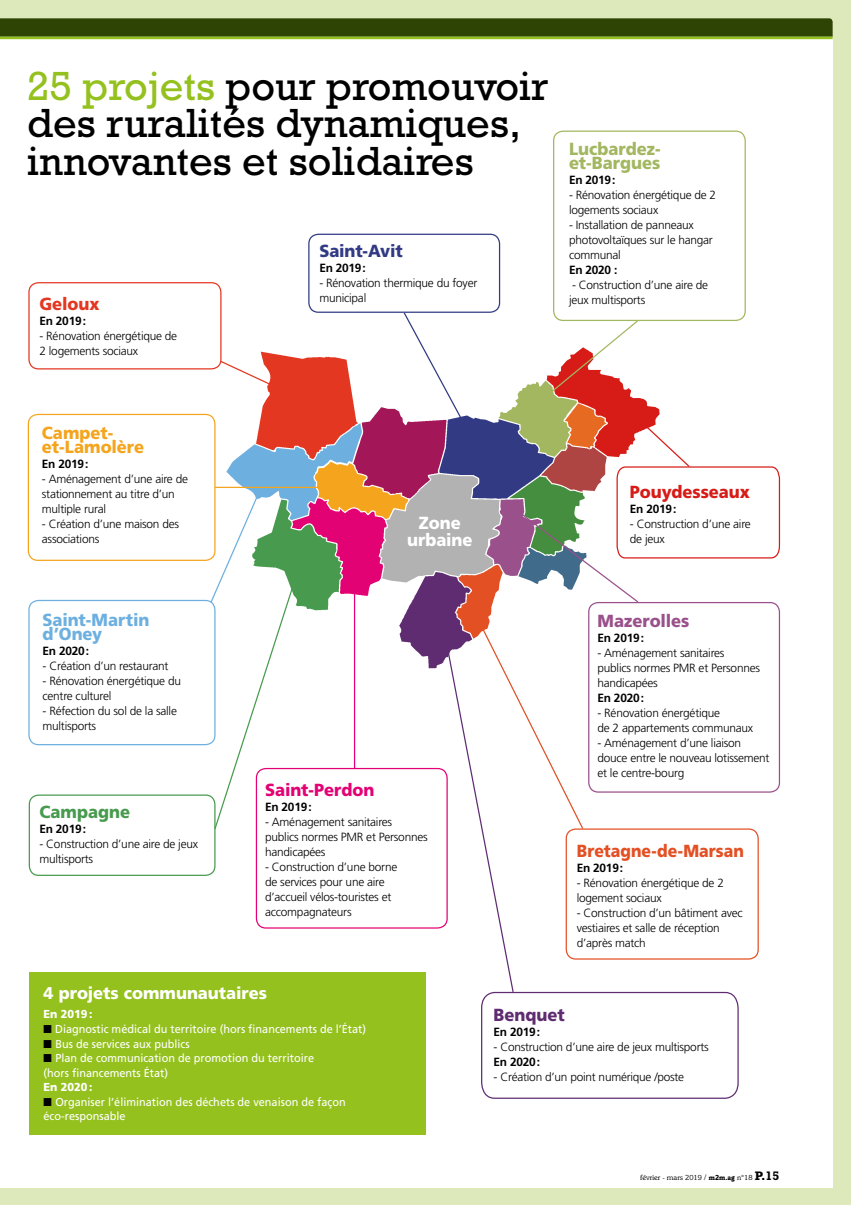
<style>
.page{position:relative;width:851px;height:1205px;background:#fff}
.page>*{position:absolute;margin:0;border:0;box-sizing:border-box;transform-origin:0 0}
.t1{font:41.38px/37.6px "Rockwell";color:#000}
.t2{font:900 17.5px/13.8px "Frutiger";color:#a3b760;scale:.94 1}
.t3{font:900 17.5px/13.8px "Frutiger";color:#f4a51d;scale:.94 1}
.t4{font:900 17.5px/13.8px "Frutiger";letter-spacing:-.005em;color:#6db0df;scale:.94 1}
.t5{font:900 17.5px "Frutiger";color:#e35024;scale:.9 1}
.t6{font:900 17.5px "Frutiger";letter-spacing:-.005em;color:#e30274;scale:.94 1}
.t7{font:900 17.5px "Frutiger";color:#d71c18;scale:.94 1}
.t8{font:900 17.5px/16.2px "Frutiger";color:#fff;text-align:center;scale:.94 1}
.t9{font:900 17.5px "Frutiger";letter-spacing:-.01em;color:#313a83;scale:.94 1}
.t10{font:900 17.5px "Frutiger";color:#9a518b;scale:.94 1}
.t11{font:900 17.5px "Frutiger";color:#489b4e;scale:.94 1}
.t12{font:900 17.5px "Frutiger";color:#5f2c71;scale:.94 1}
.t13{font:900 17.5px "Frutiger";letter-spacing:-.005em;color:#e33721;scale:.94 1}
.t14{font:900 17px "Frutiger";color:#fff}
.t15{font:300 11.88px/15px "Frutiger";letter-spacing:-.02em;color:#000}
.t16{font:700 11.88px "Frutiger";letter-spacing:-.02em;color:#000}
.t17{font:11.5px/14.5px "Frutiger";color:#fff;scale:.95 1}
.t18{font:900 11.5px "Frutiger";color:#fff;scale:.95 1}
.t19{font:7.5px "Italia";color:#000}
.s1{color:#95c11f}
.s2{color:#000}
.s3{font-size:8.12px}
.s4{font-weight:700}
.s5{font-family:"Rockwell";font-weight:700;font-size:12.5px}
</style>
<div class="page">
<div style="left:0;top:0;width:850px;height:1205px;background:#dee9bb"></div>
<div style="left:0;top:38px;width:832px;height:1149px;background:#fff"></div>
<svg style="left:0;top:18px;width:832px;height:19px;background:#344a09"></svg>
<hr style="left:0;top:37px;width:832px;height:2px;background:#95c11f">
<div style="left:29px;top:972px;width:396px;height:162px;background:#95c11f"></div>
<div style="left:28px;top:414px;width:187px;height:147px;border:1px solid #f4a51d;border-radius:10px"></div>
<div style="left:28px;top:600px;width:187px;height:145px;border:1px solid #6db0df;border-radius:10px"></div>
<div style="left:308px;top:234px;width:192px;height:79px;border:1px solid #313a83;border-radius:10px"></div>
<div style="left:553px;top:131px;width:192px;height:190px;border:1px solid #a3b760;border-radius:10px"></div>
<div style="left:29px;top:794px;width:186px;height:82px;border:1px solid #489b4e;border-radius:9px"></div>
<div style="left:28px;top:282px;width:193px;height:87px;border:1px solid #e33721;border-radius:10px"></div>
<svg style="left:209px;top:311px;width:571px;height:788px"></svg>
<h1 class="t1" style="left:27px;top:66px;width:523px"><span class="s1">25 projets</span> pour promouvoir des ruralités dynamiques, innovantes et solidaires</h1>
<h2 class="t13" style="left:39px;top:294px;width:65px">Geloux</h2>
<p class="t16" style="left:39px;top:314px;width:48px">En 2019:</p>
<p class="t15" style="left:39px;top:329px;width:139px">- Rénovation énergétique de<br>2 logements sociaux</p>
<h2 class="t9" style="left:319px;top:241px;width:90px">Saint-Avit</h2>
<p class="t16" style="left:319px;top:261px;width:48px">En 2019:</p>
<p class="t15" style="left:319px;top:276px;width:159px">- Rénovation thermique du foyer municipal</p>
<h2 class="t2" style="left:569px;top:142px;width:99px">Lucbardez&shy;et-Bargues</h2>
<p class="t16" style="left:569px;top:173px;width:48px">En 2019:</p>
<p class="t15" style="left:569px;top:187px;width:149px">- Rénovation énergétique de 2 logements sociaux</p>
<p class="t15" style="left:569px;top:217px;width:145px">- Installation de panneaux photovoltaïques sur le hangar communal</p>
<p class="t16" style="left:569px;top:263px;width:50px">En 2020 :</p>
<p class="t15" style="left:569px;top:277px;width:140px">- Construction d’une aire de jeux multisports</p>
<h2 class="t3" style="left:42px;top:426px;width:110px">Campet&shy;et-Lamolère</h2>
<p class="t16" style="left:42px;top:457px;width:48px">En 2019:</p>
<p class="t15" style="left:42px;top:471px;width:148px">- Aménagement d’une aire de stationnement au titre d’un multiple rural</p>
<p class="t15" style="left:42px;top:516px;width:139px">- Création d’une maison des associations</p>
<h2 class="t4" style="left:43px;top:613px;width:115px">Saint-Martin d’Oney</h2>
<p class="t16" style="left:43px;top:644px;width:48px">En 2020:</p>
<p class="t15" style="left:43px;top:658px;width:127px">- Création d’un restaurant</p>
<p class="t15" style="left:43px;top:673px;width:140px">- Rénovation énergétique du centre culturel</p>
<p class="t15" style="left:43px;top:703px;width:136px">- Réfection du sol de la salle multisports</p>
<h2 class="t11" style="left:39px;top:801px;width:98px">Campagne</h2>
<p class="t16" style="left:39px;top:822px;width:48px">En 2019:</p>
<p class="t15" style="left:39px;top:837px;width:160px">- Construction d’une aire de jeux multisports</p>
<h2 class="t8" style="left:407px;top:515px;width:71px">Zone urbaine</h2>
<h2 class="t6" style="left:265px;top:779px;width:118px">Saint-Perdon</h2>
<p class="t16" style="left:265px;top:799px;width:48px">En 2019:</p>
<p class="t15" style="left:265px;top:814px;width:164px">- Aménagement sanitaires publics normes PMR et Personnes handicapées</p>
<p class="t15" style="left:265px;top:859px;width:134px">- Construction d’une borne de services pour une aire d’accueil vélos-touristes et accompagnateurs</p>
<h2 class="t7" style="left:629px;top:481px;width:129px">Pouydesseaux</h2>
<p class="t16" style="left:629px;top:502px;width:48px">En 2019:</p>
<p class="t15" style="left:629px;top:516px;width:122px">- Construction d’une aire de jeux</p>
<h2 class="t10" style="left:597px;top:610px;width:99px">Mazerolles</h2>
<p class="t16" style="left:597px;top:631px;width:48px">En 2019:</p>
<p class="t15" style="left:597px;top:646px;width:164px">- Aménagement sanitaires publics normes PMR et Personnes handicapées</p>
<p class="t16" style="left:597px;top:691px;width:48px">En 2020:</p>
<p class="t15" style="left:597px;top:706px;width:157px">- Rénovation énergétique<br>de 2 appartements communaux</p>
<p class="t15" style="left:597px;top:736px;width:173px">- Aménagement d’une liaison douce entre le nouveau lotissement et le centre-bourg</p>
<h2 class="t5" style="left:576px;top:840px;width:187px">Bretagne-de-Marsan</h2>
<p class="t16" style="left:576px;top:860px;width:48px">En 2019:</p>
<p class="t15" style="left:576px;top:875px;width:149px">- Rénovation énergétique de 2 logement sociaux</p>
<p class="t15" style="left:576px;top:905px;width:167px">- Construction d’un bâtiment avec vestiaires et salle de réception d’après match</p>
<h3 class="t14" style="left:44px;top:983px;width:225px">4 projets communautaires</h3>
<p class="t18" style="left:44px;top:1007px;width:53px">En 2019:</p>
<p class="t17" style="left:44px;top:1022px;width:341px"><span class="s2">■</span> Diagnostic médical du territoire (hors financements de l’État)</p>
<p class="t17" style="left:44px;top:1036px;width:155px"><span class="s2">■</span> Bus de services aux publics</p>
<p class="t17" style="left:44px;top:1051px;width:286px"><span class="s2">■</span> Plan de communication de promotion du territoire (hors financements État)</p>
<p class="t18" style="left:44px;top:1080px;width:53px">En 2020:</p>
<p class="t17" style="left:44px;top:1094px;width:319px"><span class="s2">■</span> Organiser l’élimination des déchets de venaison de façon éco-responsable</p>
<h2 class="t12" style="left:493px;top:1004px;width:77px">Benquet</h2>
<p class="t16" style="left:493px;top:1024px;width:48px">En 2019:</p>
<p class="t15" style="left:493px;top:1039px;width:216px">- Construction d’une aire de jeux multisports</p>
<p class="t16" style="left:493px;top:1054px;width:48px">En 2020:</p>
<p class="t15" style="left:493px;top:1069px;width:192px">- Création d’un point numérique /poste</p>
<p class="t19" style="left:640px;top:1173px;width:141px">février - mars 2019 <span class="s3">/</span> <span class="s4">m2m.ag</span> n°18 <span class="s5">P.15</span></p>
</div>
